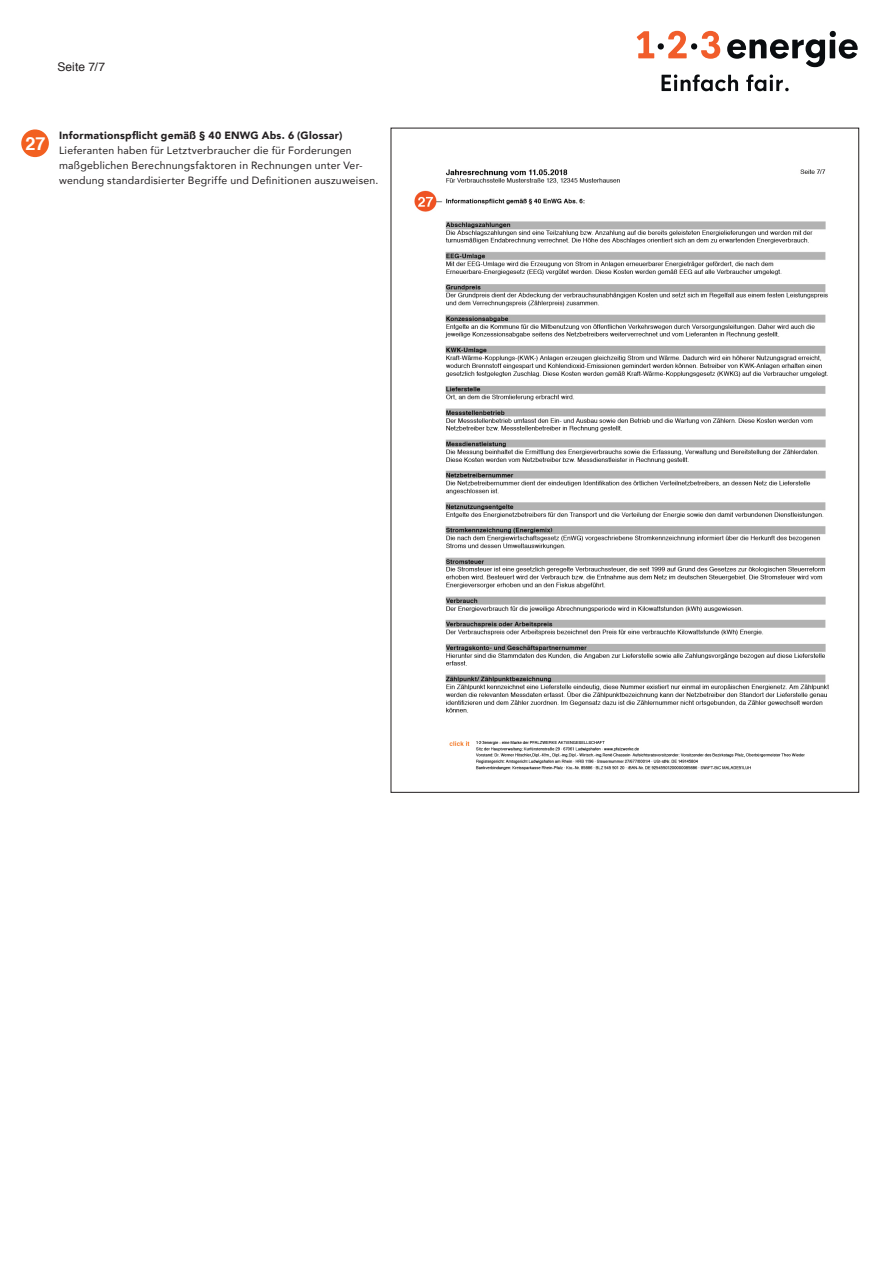
<style>
.page{position:relative;width:893px;height:1263px;background:#fff}
.page>*{position:absolute;margin:0;border:0;box-sizing:border-box;transform-origin:0 0}
.t1{font:700 18px "Helvetica";color:#fff}
.t2{font:12px "Helvetica";letter-spacing:.01em;color:#231f20}
.t3{font:10.5px/15px "Avenir";letter-spacing:.02em;color:#231f20}
.t4{font:900 10.5px "Avenir";letter-spacing:.025em;color:#231f20}
</style>
<div class="page">
<svg style="left:637px;top:31px;width:221px;height:36px"></svg>
<svg style="left:662px;top:74px;width:76px;height:17px"></svg>
<svg style="left:746px;top:74px;width:43px;height:17px"></svg>
<img style="left:414px;top:169px;width:415px;height:601px">
<div style="left:21px;top:129px;width:28px;height:28px;background:#f26021;border-radius:50%"></div>
<p class="t2" style="left:57px;top:57px;width:49px">Seite 7/7</p>
<h1 class="t1" style="left:26px;top:129px;width:22px">27</h1>
<p class="t4" style="left:59px;top:126px;width:285px">Informationspflicht gemäß § 40 ENWG Abs. 6 (Glossar)</p>
<p class="t3" style="left:59px;top:142px;width:321px">Lieferanten haben für Letztverbraucher die für Forderungen maßgeblichen Berechnungsfaktoren in Rechnungen unter Ver&shy;wendung standardisierter Begriffe und Definitionen auszuweisen.</p>
</div>
